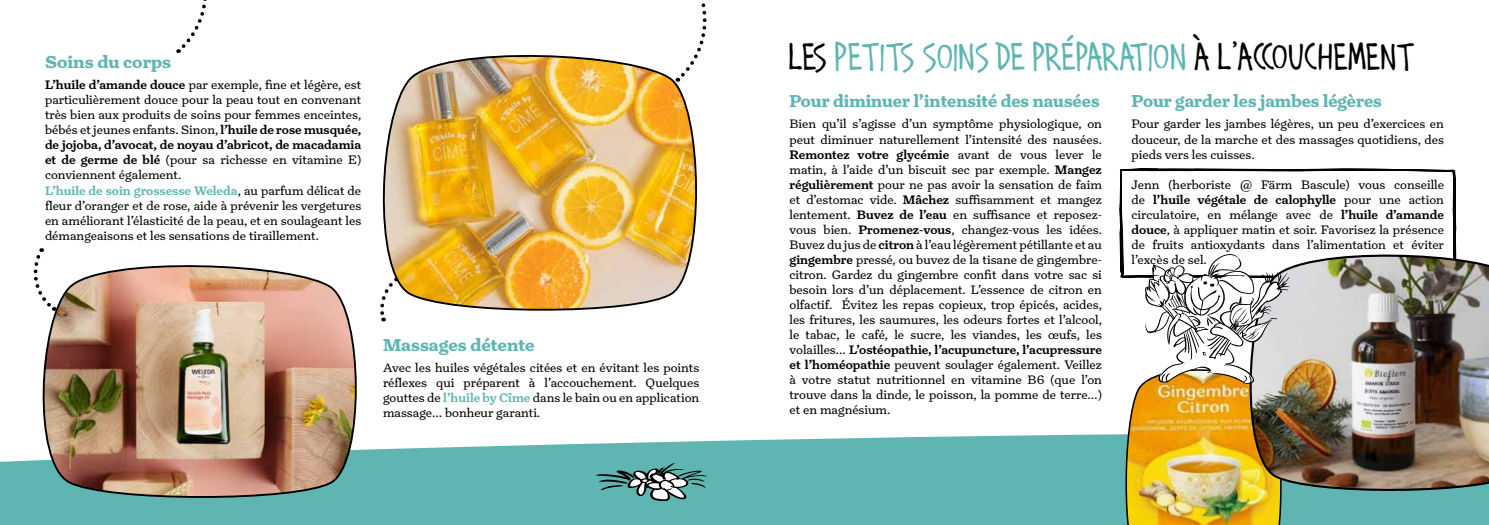
<style>
.page{position:relative;width:1489px;height:525px;background:#fff}
.page>*{position:absolute;margin:0;border:0;box-sizing:border-box;transform-origin:0 0}
.t1{font:41.88px "Handage AOE";letter-spacing:.03em;color:#5fb5b2}
.t2{font:700 17.5px "Turnip";color:#5fb5b2;scale:.96 1}
.t3{font:700 17.5px "Turnip";color:#5fb5b2}
.t4{font:12.5px/15px "Turnip";color:#000;text-align:justify}
.s1{font-weight:500}
.s2{font-weight:500;color:#5fb5b2}
.s3{font-size:41.25px;color:#000}
</style>
<div class="page">
<svg style="left:0;top:434px;width:1488px;height:90px;background:#6cbbb8"></svg>
<svg style="left:381px;top:317px;width:5px;height:4px"></svg>
<img style="left:380px;top:55px;width:317px;height:260px">
<img style="left:32px;top:265px;width:335px;height:239px">
<svg style="left:677px;top:3px;width:30px;height:79px"></svg>
<svg style="left:178px;top:0;width:29px;height:53px"></svg>
<svg style="left:32px;top:248px;width:24px;height:64px"></svg>
<svg style="left:596px;top:462px;width:110px;height:39px;background:#649a98"></svg>
<img style="left:1458px;top:259px;width:30px;height:239px">
<img style="left:1117px;top:168px;width:341px;height:356px">
<h2 class="t3" style="left:45px;top:51px;width:128px">Soins du corps</h2>
<p class="t4" style="left:45px;top:77px;width:318px;text-align:left"><span class="s1">L’huile d’amande douce</span> par exemple, fine et légère, est particulièrement douce pour la peau tout en convenant très bien aux produits de soins pour femmes enceintes, bébés et jeunes enfants. Sinon, <span class="s1">l’huile de rose musquée, de jojoba, d’avocat, de noyau d’abricot, de macadamia et de germe de blé</span> (pour sa richesse en vitamine E) conviennent également.<br><span class="s2">L’huile de soin grossesse Weleda</span>, au parfum délicat de fleur d’oranger et de rose, aide à prévenir les vergetures en améliorant l’élasticité de la peau, et en soulageant les démangeaisons et les sensations de tiraillement.</p>
<h2 class="t3" style="left:383px;top:333px;width:153px">Massages détente</h2>
<p class="t4" style="left:383px;top:360px;width:318px">Avec les huiles végétales citées et en évitant les points réflexes qui préparent à l’accouchement. Quelques gouttes de <span class="s2">l’huile by Cîme</span> dans le bain ou en application massage… bonheur garanti.</p>
<h1 class="t1" style="left:789px;top:32px;width:627px"><span class="s3">LES</span> PETITS SOINS DE PRÉPARATION <span class="s3">À L’ACCOUCHEMENT</span></h1>
<h2 class="t2" style="left:789px;top:90px;width:324px">Pour diminuer l’intensité des nausées</h2>
<p class="t4" style="left:789px;top:117px;width:314px">Bien qu’il s’agisse d’un symptôme physiologique, on peut diminuer naturellement l’intensité des nausées.<br><span class="s1">Remontez votre glycémie</span> avant de vous lever le matin, à l’aide d’un biscuit sec par exemple. <span class="s1">Mangez régulièrement</span> pour ne pas avoir la sensation de faim et d’estomac vide. <span class="s1">Mâchez</span> suffisamment et mangez lentement. <span class="s1">Buvez de l’eau</span> en suffisance et reposez&shy;vous bien. <span class="s1">Promenez-vous</span>, changez-vous les idées.<br>Buvez du jus de <span class="s1">citron</span> à l’eau légèrement pétillante et au <span class="s1">gingembre</span> pressé, ou buvez de la tisane de gingembre&shy;citron. Gardez du gingembre confit dans votre sac si besoin lors d’un déplacement. L’essence de citron en olfactif. Évitez les repas copieux, trop épicés, acides, les fritures, les saumures, les odeurs fortes et l’alcool, le tabac, le café, le sucre, les viandes, les œufs, les volailles… <span class="s1">L’ostéopathie, l’acupuncture, l’acupressure et l’homéopathie</span> peuvent soulager également. Veillez à votre statut nutritionnel en vitamine B6 (que l’on trouve dans la dinde, le poisson, la pomme de terre…) et en magnésium.</p>
<h2 class="t2" style="left:1131px;top:90px;width:262px">Pour garder les jambes légères</h2>
<p class="t4" style="left:1131px;top:117px;width:314px">Pour garder les jambes légères, un peu d’exercices en douceur, de la marche et des massages quotidiens, des pieds vers les cuisses.</p>
<p class="t4" style="left:1131px;top:177px;width:314px">Jenn (herboriste @ Färm Bascule) vous conseille de <span class="s1">l’huile végétale de calophylle</span> pour une action circulatoire, en mélange avec de <span class="s1">l’huile d’amande douce</span>, à appliquer matin et soir. Favorisez la présence de fruits antioxydants dans l’alimentation et éviter l’excès de sel.</p>
</div>
